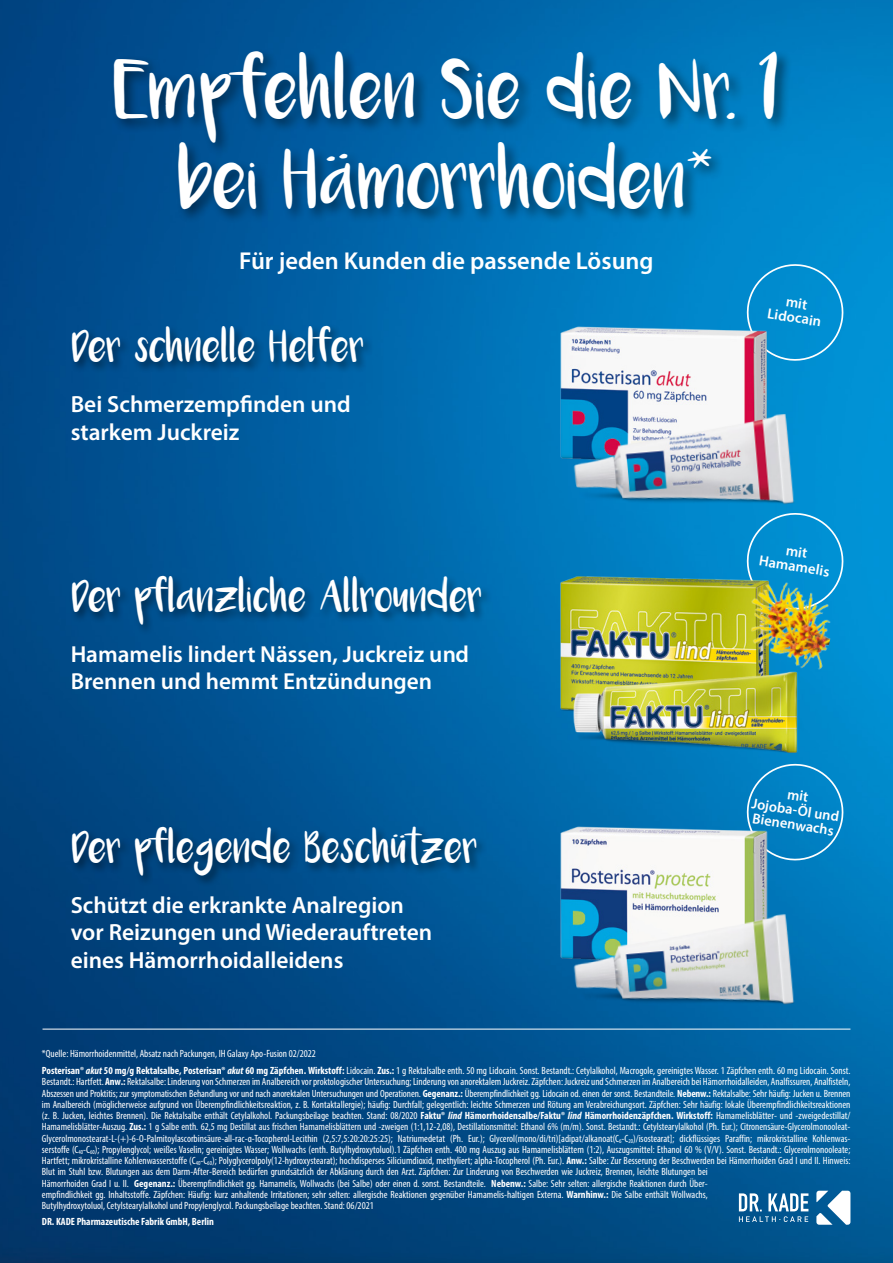
<style>
.page{position:relative;width:893px;height:1263px;background:#fff}
.page>*{position:absolute;margin:0;border:0;box-sizing:border-box;transform-origin:0 0}
.t1{font:45px/90px "WEF Luna";letter-spacing:.005em;color:#fff;text-align:center}
.t2{font:600 24.45px "Myriad Pro";color:#fff}
.t3{font:24px "WEF Luna";letter-spacing:-.005em;color:#fff}
.t4{font:600 23.4px/27.8px "Myriad Pro";color:#fff}
.t5{font:600 23.25px/27.8px "Myriad Pro";color:#fff}
.t6{font:600 14.7px/14.7px "Myriad Pro";color:#fff;text-align:center}
.t7{font:condensed 10.5px/11.2px "Myriad Pro";color:#fff}
.t8{font:700 condensed 10.5px "Myriad Pro";color:#fff}
.s1{font-weight:700}
.s2{font-weight:700;font-style:italic}
</style>
<div class="page">
<img style="left:0;top:0;width:893px;height:1263px">
<div style="left:742px;top:806px;width:106px;height:37px;background:#0081c3"></div>
<div style="left:742px;top:260px;width:106px;height:83px;background:#008dd0"></div>
<div style="left:111px;top:48px;width:681px;height:176px;background:#000;opacity:.45"></div>
<div style="left:69px;top:824px;width:419px;height:63px;background:#000;opacity:.45"></div>
<div style="left:69px;top:324px;width:305px;height:50px;background:#000;opacity:.45"></div>
<div style="left:69px;top:574px;width:423px;height:62px;background:#000;opacity:.45"></div>
<hr style="left:43px;top:1029px;width:807px;height:1px;background:#fff">
<img style="left:524px;top:807px;width:250px;height:36px">
<img style="left:509px;top:843px;width:347px;height:248px">
<img style="left:524px;top:307px;width:254px;height:36px">
<img style="left:509px;top:343px;width:347px;height:248px">
<img style="left:449px;top:545px;width:400px;height:261px">
<img style="left:443px;top:534px;width:401px;height:260px">
<img style="left:726px;top:563px;width:117px;height:142px">
<svg style="left:739px;top:1191px;width:111px;height:34px"></svg>
<h1 class="t1" style="left:114px;top:58px;width:666px">Empfehlen Sie die Nr. 1 bei Hämorrhoiden*</h1>
<h2 class="t2" style="left:239px;top:245px;width:416px">Für jeden Kunden die passende Lösung</h2>
<h3 class="t3" style="left:72px;top:340px;width:294px">Der schnelle Helfer</h3>
<h3 class="t4" style="left:71px;top:390px;width:282px">Bei Schmerzempfinden und starkem Juckreiz</h3>
<h3 class="t3" style="left:72px;top:590px;width:412px">Der pflanzliche Allrounder</h3>
<h3 class="t5" style="left:71px;top:639px;width:400px">Hamamelis lindert Nässen, Juckreiz und<br>Brennen und hemmt Entzündungen</h3>
<h3 class="t3" style="left:72px;top:841px;width:407px">Der pflegende Beschützer</h3>
<h3 class="t4" style="left:71px;top:890px;width:363px">Schützt die erkrankte Analregion vor Reizungen und Wiederauftreten eines Hämorrhoidalleidens</h3>
<h3 class="t6" style="left:771px;top:291px;width:56px;rotate:9deg">mit<br>Lidocain</h3>
<h3 class="t6" style="left:763px;top:538px;width:73px;rotate:9deg">mit<br>Hamamelis</h3>
<h3 class="t6" style="left:755px;top:781px;width:90px;rotate:9deg">mit<br>Jojoba-Öl und<br>Bienenwachs</h3>
<p class="t7" style="left:42px;top:1045px;width:810px;line-height:17.2px">*Quelle: Hämorrhoidenmittel, Absatz nach Packungen, IH Galaxy Apo-Fusion 02/2022<br><span class="s1">Posterisan®</span> <span class="s2">akut</span> <span class="s1">50 mg/g Rektalsalbe, Posterisan®</span> <span class="s2">akut</span> <span class="s1">60 mg Zäpfchen. Wirkstoff:</span> Lidocain. <span class="s1">Zus.:</span> 1 g Rektalsalbe enth. 50 mg Lidocain. Sonst. Bestandt.: Cetylalkohol, Macrogole, gereinigtes Wasser. 1 Zäpfchen enth. 60 mg Lidocain. Sonst.</p>
<p class="t7" style="left:42px;top:1076px;width:810px">Bestandt.: Hartfett. <span class="s1">Anw.:</span> Rektalsalbe: Linderung von Schmerzen im Analbereich vor proktologischer Untersuchung; Linderung von anorektalem Juckreiz. Zäpfchen: Juckreiz und Schmerzen im Analbereich bei Hämorrhoidalleiden, Analfissuren, Analfisteln, Abszessen und Proktitis; zur symptomatischen Behandlung vor und nach anorektalen Untersuchungen und Operationen. <span class="s1">Gegenanz.:</span> Überempfindlichkeit gg. Lidocain od. einen der sonst. Bestandteile. <span class="s1">Nebenw.:</span> Rektalsalbe: Sehr häufig: Jucken u. Brennen im Analbereich (möglicherweise aufgrund von Überempfindlichkeitsreaktion, z. B. Kontaktallergie); häufig: Durchfall; gelegentlich: leichte Schmerzen und Rötung am Verabreichungsort. Zäpfchen: Sehr häufig: lokale Überempfindlichkeitsreaktionen (z. B. Jucken, leichtes Brennen). Die Rektalsalbe enthält Cetylalkohol. Packungsbeilage beachten. Stand: 08/2020 <span class="s1">Faktu®</span> <span class="s2">lind</span> <span class="s1">Hämorrhoidensalbe/Faktu®</span> <span class="s2">lind</span> <span class="s1">Hämorrhoidenzäpfchen. Wirkstoff:</span> Hamamelisblätter- und -zweigedestillat/ Hamamelisblätter-Auszug. <span class="s1">Zus.:</span> 1 g Salbe enth. 62,5 mg Destillat aus frischen Hamamelisblättern und -zweigen (1:1,12-2,08), Destillationsmittel: Ethanol 6% (m/m). Sonst. Bestandt.: Cetylstearylalkohol (Ph. Eur.); Citronensäure-Glycerolmonooleat-Glycerolmonostearat-L-(+)-6-O-Palmitoylascorbinsäure-all-rac-α-Tocopherol-Lecithin (2,5:7,5:20:20:25:25); Natriumedetat (Ph. Eur.); Glycerol(mono/di/tri)[adipat/alkanoat(C<sub>6</sub>-C<sub>20</sub>)/isostearat]; dickflüssiges Paraffin; mikrokristalline Kohlenwas&shy;serstoffe (C<sub>40</sub>-C<sub>60</sub>); Propylenglycol; weißes Vaselin; gereinigtes Wasser; Wollwachs (enth. Butylhydroxytoluol).1 Zäpfchen enth. 400 mg Auszug aus Hamamelisblättern (1:2), Auszugsmittel: Ethanol 60 % (V/V). Sonst. Bestandt.: Glycerolmonooleate; Hartfett; mikrokristalline Kohlenwasserstoffe (C<sub>40</sub>-C<sub>60</sub>); Polyglycerolpoly(12-hydroxystearat); hochdisperses Siliciumdioxid, methyliert; alpha-Tocopherol (Ph. Eur.). <span class="s1">Anw.:</span> Salbe: Zur Besserung der Beschwerden bei Hämorrhoiden Grad I und II. Hinweis:<br>Blut im Stuhl bzw. Blutungen aus dem Darm-After-Bereich bedürfen grundsätzlich der Abklärung durch den Arzt. Zäpfchen: Zur Linderung von Beschwerden wie Juckreiz, Brennen, leichte Blutungen bei<br>Hämorrhoiden Grad I u. II. <span class="s1">Gegenanz.:</span> Überempfindlichkeit gg. Hamamelis, Wollwachs (bei Salbe) oder einen d. sonst. Bestandteile. <span class="s1">Nebenw.:</span> Salbe: Sehr selten: allergische Reaktionen durch Über-<br>empfindlichkeit gg. Inhaltsstoffe. Zäpfchen: Häufig: kurz anhaltende Irritationen; sehr selten: allergische Reaktionen gegenüber Hamamelis-haltigen Externa. <span class="s1">Warnhinw.:</span> Die Salbe enthält Wollwachs,<br>Butylhydroxytoluol, Cetylstearylalkohol und Propylenglycol. Packungsbeilage beachten. Stand: 06/2021</p>
<p class="t8" style="left:42px;top:1214px;width:174px">DR. KADE Pharmazeutische Fabrik GmbH, Berlin</p>
</div>
